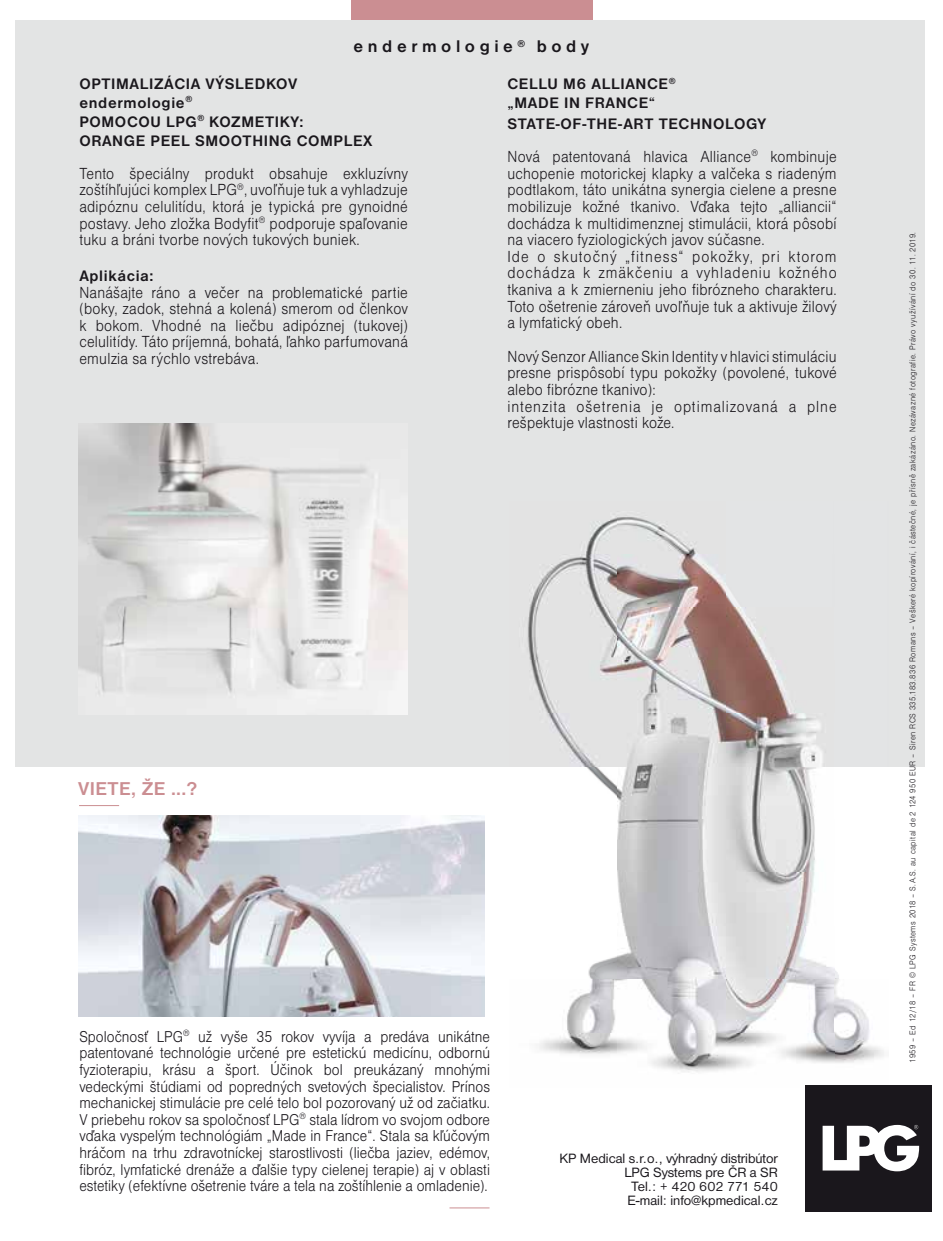
<style>
.page{position:relative;width:943px;height:1241px;background:#fff}
.page>*{position:absolute;margin:0;border:0;box-sizing:border-box;transform-origin:0 0}
.t1{font:700 19.25px "Nimbus San DEE";letter-spacing:.02em;color:#cb8e92}
.t2{font:700 17.5px "Nimbus San DEE";letter-spacing:.26em;color:#1a171c}
.t3{font:16.62px/16.6px "Nimbus San DEE Ligh";letter-spacing:.015em;color:#1a171c;text-align:justify;scale:.9 1}
.t4{font:16.28px/16.6px "Nimbus San DEE Ligh";color:#1a171c;text-align:justify;scale:.9 1}
.t5{font:700 15.75px/18.9px "Nimbus San DEE";letter-spacing:.04em;color:#1a171c}
.t6{font:14px/14px "Nimbus San DEE";color:#1a171c;text-align:right}
.t7{font:8.75px "Nimbus San DEE Ligh";letter-spacing:.06em;color:#1a171c;scale:.9 1}
</style>
<div class="page">
<div style="left:15px;top:20px;width:909px;height:746px;background:#e3e4e4"></div>
<img style="left:78px;top:423px;width:329px;height:291px">
<img style="left:78px;top:815px;width:406px;height:201px">
<img style="left:510px;top:517px;width:378px;height:555px">
<hr style="left:79px;top:805px;width:40px;height:1px;background:#cb8e92">
<hr style="left:449px;top:1207px;width:40px;height:1px;background:#cb8e92">
<div style="left:351px;top:0;width:242px;height:20px;background:#cb8e92"></div>
<div style="left:805px;top:1084px;width:126px;height:127px;background:#1a171c"></div>
<svg style="left:822px;top:1124px;width:97px;height:47px"></svg>
<p class="t2" style="left:353px;top:37px;width:237px">endermologie <sup>®</sup> body</p>
<p class="t5" style="left:79px;top:74px;width:295px">OPTIMALIZÁCIA VÝSLEDKOV endermologie<sup>®<br></sup>POMOCOU LPG<sup>®</sup> KOZMETIKY:<br>ORANGE PEEL SMOOTHING COMPLEX</p>
<p class="t3" style="left:79px;top:165px;width:366px">Tento špeciálny produkt obsahuje exkluzívny zoštíhľujúci komplex LPG<sup>®</sup>, uvoľňuje tuk a vyhladzuje adipóznu celulitídu, ktorá je typická pre gynoidné postavy. Jeho zložka Bodyfit<sup>®</sup> podporuje spaľovanie tuku a bráni tvorbe nových tukových buniek.</p>
<p class="t5" style="left:79px;top:266px;width:76px">Aplikácia:</p>
<p class="t3" style="left:79px;top:284px;width:366px">Nanášajte ráno a večer na problematické partie (boky, zadok, stehná a kolená) smerom od členkov k bokom. Vhodné na liečbu adipóznej (tukovej) celulitídy. Táto príjemná, bohatá, ľahko parfumovaná emulzia sa rýchlo vstrebáva.</p>
<p class="t5" style="left:507px;top:74px;width:170px">CELLU M6 ALLIANCE<sup>® </sup>„MADE IN FRANCE“</p>
<p class="t5" style="left:507px;top:114px;width:260px">STATE-OF-THE-ART TECHNOLOGY</p>
<p class="t3" style="left:507px;top:148px;width:367px;text-align:left">Nová patentovaná hlavica Alliance<sup>®</sup> kombinuje uchopenie motorickej klapky a valčeka s riadeným podtlakom, táto unikátna synergia cielene a presne mobilizuje kožné tkanivo. Vďaka tejto „alliancii“ dochádza k multidimenznej stimulácii, ktorá pôsobí na viacero fyziologických javov súčasne.<br>Ide o skutočný „fitness“ pokožky, pri ktorom dochádza k zmäkčeniu a vyhladeniu kožného tkaniva a k zmierneniu jeho fibrózneho charakteru.<br>Toto ošetrenie zároveň uvoľňuje tuk a aktivuje žilový a lymfatický obeh.</p>
<p class="t3" style="left:507px;top:348px;width:367px;text-align:left">Nový Senzor Alliance Skin Identity v hlavici stimuláciu presne prispôsobí typu pokožky (povolené, tukové alebo fibrózne tkanivo):<br>intenzita ošetrenia je optimalizovaná a plne rešpektuje vlastnosti kože.</p>
<p class="t1" style="left:78px;top:778px;width:120px">VIETE, ŽE ...?</p>
<p class="t4" style="left:79px;top:1027px;width:458px">Spoločnosť LPG<sup>®</sup> už vyše 35 rokov vyvíja a predáva unikátne patentované technológie určené pre estetickú medicínu, odbornú fyzioterapiu, krásu a šport. Účinok bol preukázaný mnohými vedeckými štúdiami od popredných svetových špecialistov. Prínos mechanickej stimulácie pre celé telo bol pozorovaný už od začiatku.<br>V priebehu rokov sa spoločnosť LPG<sup>®</sup> stala lídrom vo svojom odbore vďaka vyspelým technológiám „Made in France“. Stala sa kľúčovým hráčom na trhu zdravotníckej starostlivosti (liečba jaziev, edémov, fibróz, lymfatické drenáže a ďalšie typy cielenej terapie) aj v oblasti estetiky (efektívne ošetrenie tváre a tela na zoštíhlenie a omladenie).</p>
<p class="t6" style="left:559px;top:1150px;width:220px">KP Medical s.r.o., výhradný distribútor<br>LPG Systems pre ČR a SR<br>Tel.: + 420 602 771 540<br>E-mail: info@kpmedical.cz</p>
<p class="t7" style="left:907px;top:1062px;width:924px;rotate:-90deg">1959 – Ed 12/18 – FR © LPG Systems 2018 – S.A.S. au capital de 2 124 950 EUR – Siren RCS 335.183.836 Romans – Veškeré kopírování, i částečné, je přísně zakázáno. Nezávazné fotografie. Právo využívání do 30. 11. 2019.</p>
</div>
